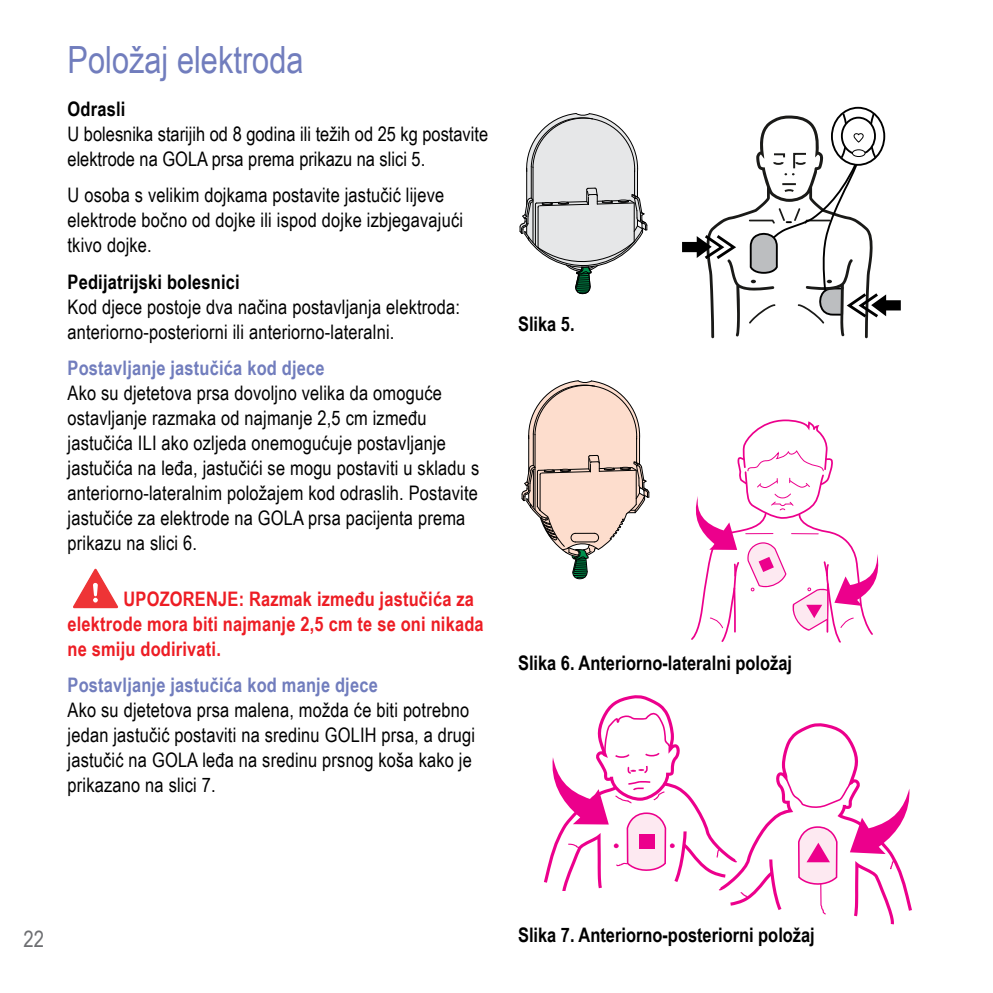
<style>
.page{position:relative;width:993px;height:993px;background:#fff}
.page>*{position:absolute;margin:0;border:0;box-sizing:border-box;transform-origin:0 0}
.t1{font:37.5px "Arial Narrow";color:#717dbd}
.t2{font:22.5px "Arial Narrow";color:#6d6e71}
.t3{font:20px/25px "Arial Narrow";letter-spacing:.01em;color:#000}
.t4{font:700 20px "Arial Narrow";color:#000}
.t5{font:700 20px/25px "Arial Narrow";letter-spacing:.01em;color:#ed1d24}
.t6{font:700 20px "Arial Narrow";letter-spacing:.01em;color:#717dbd}
</style>
<div class="page">
<svg style="left:73px;top:568px;width:45px;height:40px"></svg>
<svg style="left:682px;top:112px;width:218px;height:226px"></svg>
<svg style="left:519px;top:113px;width:128px;height:181px"></svg>
<svg style="left:691px;top:419px;width:188px;height:224px"></svg>
<svg style="left:544px;top:695px;width:367px;height:229px"></svg>
<svg style="left:521px;top:380px;width:128px;height:199px"></svg>
<h1 class="t1" style="left:68px;top:33px;width:237px">Položaj elektroda</h1>
<p class="t4" style="left:68px;top:94px;width:59px">Odrasli</p>
<p class="t3" style="left:68px;top:121px;width:422px">U bolesnika starijih od 8 godina ili težih od 25 kg postavite elektrode na GOLA prsa prema prikazu na slici 5.</p>
<p class="t3" style="left:68px;top:182px;width:397px">U osoba s velikim dojkama postavite jastučić lijeve elektrode bočno od dojke ili ispod dojke izbjegavajući tkivo dojke.</p>
<p class="t4" style="left:68px;top:266px;width:174px">Pedijatrijski bolesnici</p>
<p class="t3" style="left:68px;top:293px;width:394px">Kod djece postoje dva načina postavljanja elektroda: anteriorno-posteriorni ili anteriorno-lateralni.</p>
<p class="t6" style="left:68px;top:352px;width:258px">Postavljanje jastučića kod djece</p>
<p class="t3" style="left:68px;top:379px;width:413px">Ako su djetetova prsa dovoljno velika da omoguće ostavljanje razmaka od najmanje 2,5 cm između jastučića ILI ako ozljeda onemogućuje postavljanje jastučića na leđa, jastučići se mogu postaviti u skladu s anteriorno-lateralnim položajem kod odraslih. Postavite jastučiće za elektrode na GOLA prsa pacijenta prema prikazu na slici 6.</p>
<p class="t5" style="left:67px;top:585px;width:417px;text-indent:56px">UPOZORENJE: Razmak između jastučića za elektrode mora biti najmanje 2,5 cm te se oni nikada ne smiju dodirivati.</p>
<p class="t6" style="left:67px;top:669px;width:312px">Postavljanje jastučića kod manje djece</p>
<p class="t3" style="left:67px;top:696px;width:409px">Ako su djetetova prsa malena, možda će biti potrebno jedan jastučić postaviti na sredinu GOLIH prsa, a drugi jastučić na GOLA leđa na sredinu prsnog koša kako je prikazano na slici 7.</p>
<p class="t4" style="left:518px;top:308px;width:58px">Slika 5.</p>
<p class="t4" style="left:518px;top:648px;width:275px">Slika 6. Anteriorno-lateralni položaj</p>
<p class="t2" style="left:23px;top:922px;width:22px">22</p>
<p class="t4" style="left:518px;top:919px;width:298px">Slika 7. Anteriorno-posteriorni položaj</p>
</div>
